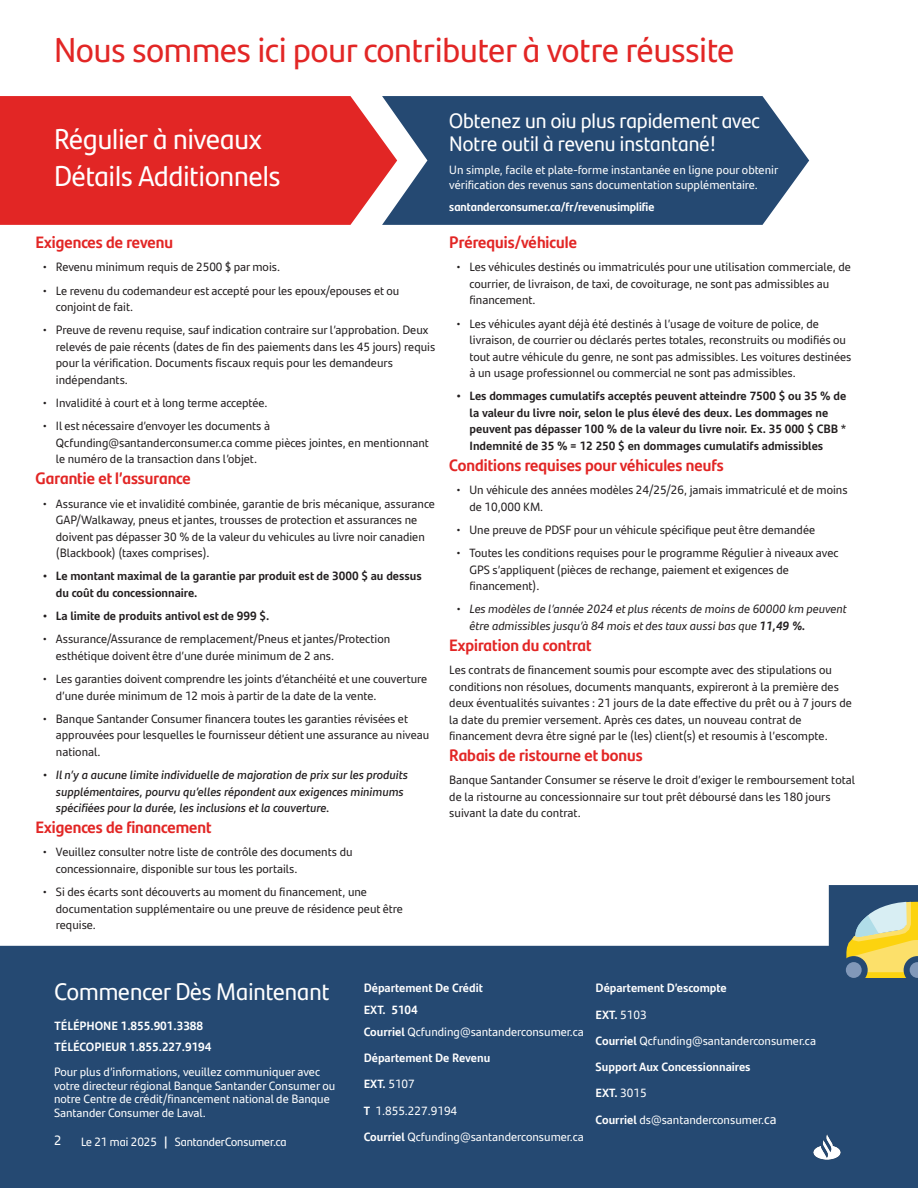
<style>
.page{position:relative;width:918px;height:1188px;background:#fff}
.page>*{position:absolute;margin:0;border:0;box-sizing:border-box;transform-origin:0 0}
.t1{font:34.5px "Santander Headline";color:#e22625}
.t2{font:28.5px/37.5px "Santander Headline";color:#fff}
.t3{font:24px "Santander Headline";color:#fff}
.t4{font:21px/22.5px "Santander Headline";color:#fff}
.t5{font:700 16.5px "Santander Headline";color:#e22625}
.t6{font:13.5px "Santander Headline";color:#fff}
.t7{font:12px/16.5px "Santander Text";color:#231f20}
.t8{font:12px/13.5px "Santander Text";color:#fff}
.t9{font:700 12px/16.5px "Santander Text";color:#231f20}
.t10{font:700 12px/26.2px "Santander Text";color:#fff}
.t11{font:italic 600 12px/16.5px "Santander Text";color:#231f20}
.t12{font:italic 12px/16.5px "Santander Text";color:#231f20}
.t13{font:700 12px "Santander Headline";color:#fff}
.t14{font:12px "Santander Headline";color:#fff}
.s1{font-family:"Santander Text"}
.s2{font-weight:700}
.s3{font-weight:400}
.s4{font-weight:400;font-size:13.5px}
</style>
<div class="page">
<svg style="left:0;top:885px;width:918px;height:303px;fill:#254972"></svg>
<img style="left:812px;top:1127px;width:30px;height:26px">
<svg style="left:397px;top:96px;width:412px;height:129px;fill:#254972"></svg>
<svg style="left:0;top:96px;width:397px;height:129px;fill:#e22625"></svg>
<svg style="left:846px;top:902px;width:72px;height:82px"></svg>
<div style="left:840px;top:956px;width:28px;height:28px;background:#254972;border-radius:50%"></div>
<div style="left:846px;top:962px;width:16px;height:16px;background:#8198b9;border-radius:50%"></div>
<div style="left:812px;top:1125px;width:28px;height:25px;background:#254972"></div>
<img style="left:814px;top:1135px;width:27px;height:25px">
<h1 class="t1" style="left:54px;top:36px;width:682px">Nous sommes ici pour contributer à votre réussite</h1>
<h2 class="t2" style="left:54px;top:123px;width:228px">Régulier à niveaux<br>Détails Additionnels</h2>
<h3 class="t5" style="left:36px;top:236px;width:139px">Exigences de revenu</h3>
<p class="t7" style="left:42px;top:260px;width:239px">• Revenu minimum requis de 2500 $ par mois.</p>
<p class="t7" style="left:56px;top:283px;width:345px;text-indent:-13px">• Le revenu du codemandeur est accepté pour les epoux/epouses et ou conjoint de fait.</p>
<p class="t7" style="left:56px;top:323px;width:381px;text-indent:-13px">• Preuve de revenu requise, sauf indication contraire sur l’approbation. Deux relevés de paie récents (dates de fin des paiements dans les 45 jours) requis pour la vérification. Documents fiscaux requis pour les demandeurs indépendants.</p>
<p class="t7" style="left:42px;top:396px;width:227px">• Invalidité à court et à long terme acceptée.</p>
<p class="t7" style="left:56px;top:419px;width:375px;text-indent:-13px">• Il est nécessaire d’envoyer les documents à<br>Qcfunding@santanderconsumer.ca comme pièces jointes, en mentionnant le numéro de la transaction dans l’objet.</p>
<h3 class="t5" style="left:36px;top:472px;width:157px">Garantie et l’assurance</h3>
<p class="t7" style="left:56px;top:496px;width:381px;text-indent:-13px">• Assurance vie et invalidité combinée, garantie de bris mécanique, assurance GAP/Walkaway, pneus et jantes, trousses de protection et assurances ne doivent pas dépasser 30 % de la valeur du vehicules au livre noir canadien (Blackbook) (taxes comprises).</p>
<p class="t9" style="left:56px;top:569px;width:367px;text-indent:-13px">• Le montant maximal de la garantie par produit est de 3000 $ au dessus du coût du concessionnaire.</p>
<p class="t9" style="left:42px;top:609px;width:229px">• La limite de produits antivol est de 999 $.</p>
<p class="t7" style="left:56px;top:632px;width:336px;text-indent:-13px">• Assurance/Assurance de remplacement/Pneus et jantes/Protection esthétique doivent être d’une durée minimum de 2 ans.</p>
<p class="t7" style="left:56px;top:672px;width:373px;text-indent:-13px">• Les garanties doivent comprendre les joints d’étanchéité et une couverture d’une durée minimum de 12 mois à partir de la date de la vente.</p>
<p class="t7" style="left:56px;top:712px;width:375px;text-indent:-13px">• Banque Santander Consumer financera toutes les garanties révisées et approuvées pour lesquelles le fournisseur détient une assurance au niveau national.</p>
<p class="t11" style="left:56px;top:768px;width:354px;text-indent:-13px">• Il n’y a aucune limite individuelle de majoration de prix sur les produits supplémentaires, pourvu qu’elles répondent aux exigences minimums spécifiées pour la durée, les inclusions et la couverture.</p>
<h3 class="t5" style="left:36px;top:821px;width:178px">Exigences de financement</h3>
<p class="t7" style="left:56px;top:845px;width:298px;text-indent:-13px">• Veuillez consulter notre liste de contrôle des documents du concessionnaire, disponible sur tous les portails.</p>
<p class="t7" style="left:56px;top:885px;width:349px;text-indent:-13px">• Si des écarts sont découverts au moment du financement, une documentation supplémentaire ou une preuve de résidence peut être requise.</p>
<h3 class="t4" style="left:449px;top:112px;width:312px">Obtenez un oiu plus rapidement avec<br>Notre outil à revenu instantané<span class="s1">!</span></h3>
<p class="t8" style="left:449px;top:164px;width:330px;line-height:15px">Un simple, facile et plate-forme instantanée en ligne pour obtenir vérification des revenus sans documentation supplémentaire.</p>
<p class="t13" style="left:449px;top:202px;width:207px">santanderconsumer.ca/fr/revenusimplifie</p>
<h3 class="t5" style="left:449px;top:236px;width:129px">Prérequis/véhicule</h3>
<p class="t7" style="left:470px;top:260px;width:383px;text-indent:-14px">• Les véhicules destinés ou immatriculés pour une utilisation commerciale, de courrier, de livraison, de taxi, de covoiturage, ne sont pas admissibles au financement.</p>
<p class="t7" style="left:470px;top:316px;width:383px;text-indent:-14px">• Les véhicules ayant déjà été destinés à l’usage de voiture de police, de livraison, de courrier ou déclarés pertes totales, reconstruits ou modifiés ou tout autre véhicule du genre, ne sont pas admissibles. Les voitures destinées à un usage professionnel ou commercial ne sont pas admissibles.</p>
<p class="t9" style="left:470px;top:389px;width:378px;text-indent:-14px">• Les dommages cumulatifs acceptés peuvent atteindre 7500 $ ou 35 % de la valeur du livre noir, selon le plus élevé des deux. Les dommages ne peuvent pas dépasser 100 % de la valeur du livre noir. Ex. 35 000 $ CBB * Indemnité de 35 % = 12 250 $ en dommages cumulatifs admissibles</p>
<h3 class="t5" style="left:449px;top:458px;width:276px">Conditions requises pour véhicules neufs</h3>
<p class="t7" style="left:470px;top:483px;width:380px;text-indent:-14px">• Un véhicule des années modèles 24/25/26, jamais immatriculé et de moins de 10,000 KM.</p>
<p class="t7" style="left:456px;top:523px;width:361px">• Une preuve de PDSF pour un véhicule spécifique peut être demandée</p>
<p class="t7" style="left:470px;top:546px;width:371px;text-indent:-14px">• Toutes les conditions requises pour le programme Régulier à niveaux avec<br>GPS s’appliquent (pièces de rechange, paiement et exigences de financement).</p>
<p class="t12" style="left:470px;top:602px;width:379px;text-indent:-14px">• Les modèles de l’année 2024 et plus récents de moins de 60000 km peuvent être admissibles jusqu’à 84 mois et des taux aussi bas que <span class="s2">11,49 %.</span></p>
<h3 class="t5" style="left:449px;top:638px;width:144px">Expiration du contrat</h3>
<p class="t7" style="left:449px;top:663px;width:404px">Les contrats de financement soumis pour escompte avec des stipulations ou conditions non résolues, documents manquants, expireront à la première des deux éventualités suivantes : 21 jours de la date effective du prêt ou à 7 jours de la date du premier versement. Après ces dates, un nouveau contrat de financement devra être signé par le (les) client(s) et resoumis à l’escompte.</p>
<h3 class="t5" style="left:449px;top:749px;width:195px">Rabais de ristourne et bonus</h3>
<p class="t7" style="left:449px;top:773px;width:407px">Banque Santander Consumer se réserve le droit d’exiger le remboursement total de la ristourne au concessionnaire sur tout prêt déboursé dans les 180 jours suivant la date du contrat.</p>
<h3 class="t3" style="left:55px;top:982px;width:276px">Commencer Dès Maintenant</h3>
<p class="t10" style="left:55px;top:1016px;width:158px;line-height:21.8px">TÉLÉPHONE 1.855.901.3388<br>TÉLÉCOPIEUR 1.855.227.9194</p>
<p class="t8" style="left:54px;top:1067px;width:283px">Pour plus d’informations, veuillez communiquer avec votre directeur régional Banque Santander Consumer ou notre Centre de crédit/financement national de Banque Santander Consumer de Laval.</p>
<p class="t6" style="left:54px;top:1135px;width:9px">2</p>
<p class="t14" style="left:81px;top:1137px;width:207px">Le 21 mai 2025 <span class="s2">|</span> SantanderConsumer.ca</p>
<p class="t10" style="left:364px;top:979px;width:222px;line-height:21.8px">Département De Crédit<br>EXT. 5104<br>Courriel <span class="s3">Qcfunding@santanderconsumer.ca</span></p>
<p class="t8" style="left:364px;top:1046px;width:222px;line-height:26.2px"><span class="s2">Département De Revenu<br>EXT.</span> 5107<br><span class="s2">T</span> 1.855.227.9194<br><span class="s2">Courriel</span> Qcfunding@santanderconsumer.ca</p>
<p class="t10" style="left:596px;top:976px;width:222px">Département D’escompte<br>EXT. <span class="s3">5103<br></span>Courriel <span class="s3">Qcfunding@santanderconsumer.ca<br></span>Support Aux Concessionnaires<br>EXT. <span class="s3">3015<br></span>Courriel <span class="s3">ds@santanderconsumer.</span><span class="s4">ca</span></p>
</div>
